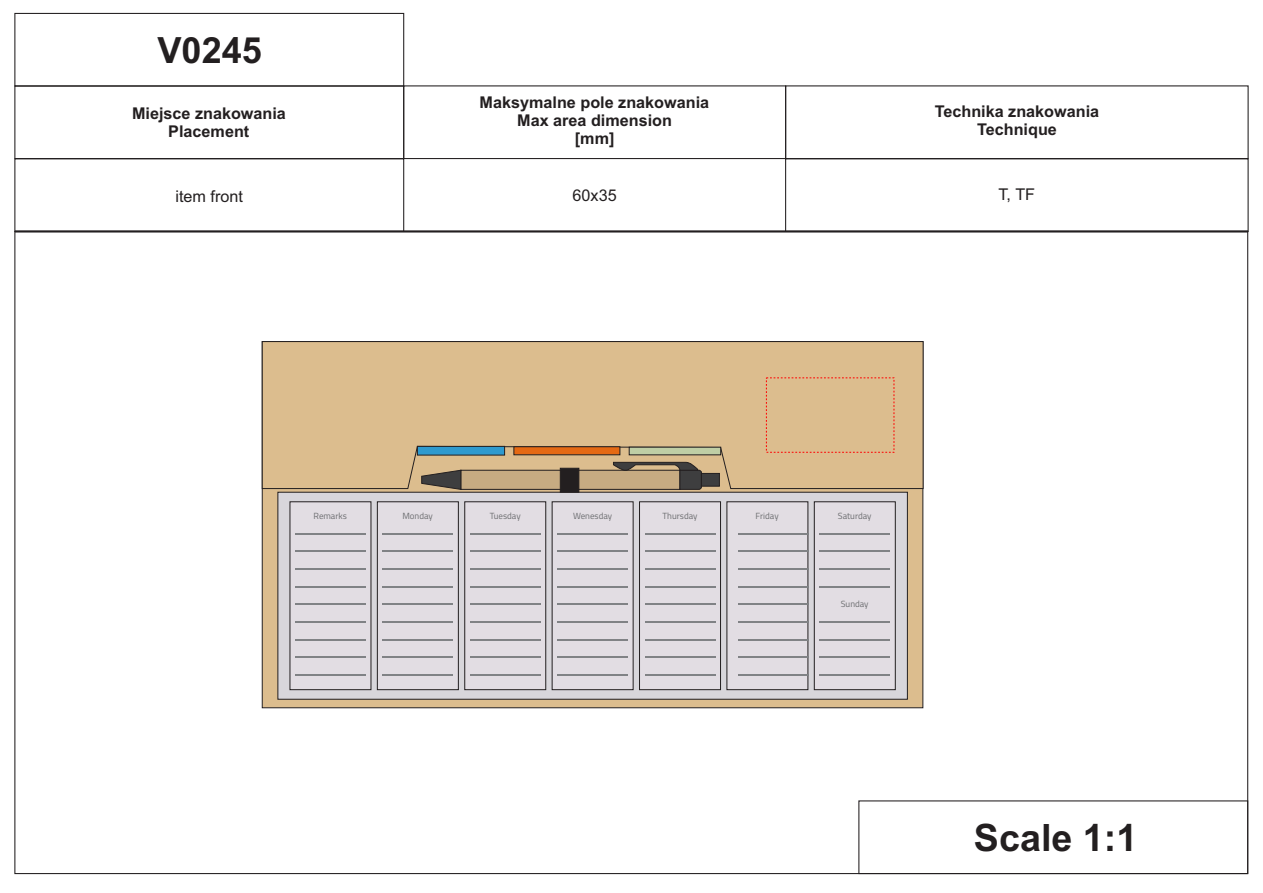
<style>
.page{position:relative;width:1263px;height:893px;background:#fff}
.page>*{position:absolute;margin:0;border:0;box-sizing:border-box;transform-origin:0 0}
.t1{font:700 37.72px "Arial";color:#231f20}
.t2{font:700 36.15px "Arial";color:#231f20}
.t3{font:700 16.2px/18.1px "Arial";color:#231f20;text-align:center}
.t4{font:16.2px "Arial";color:#231f20}
.t5{font:8.93px "Titillium";color:#6c6d70}
</style>
<div class="page">
<div style="left:403px;top:85px;width:383px;height:74px;border:1px solid #231f20"></div>
<div style="left:14px;top:158px;width:390px;height:74px;border:1px solid #231f20"></div>
<div style="left:785px;top:158px;width:463px;height:74px;border:1px solid #231f20"></div>
<div style="left:14px;top:13px;width:390px;height:74px;border:1px solid #231f20"></div>
<div style="left:858px;top:800px;width:390px;height:74px;border:1px solid #231f20"></div>
<hr style="left:15px;top:230px;width:1233px;height:3px;background:#231f20">
<svg style="left:262px;top:489px;width:661px;height:219px;fill:#dcbd8e"></svg>
<div style="left:262px;top:341px;width:661px;height:148px;background:#dcbd8e"></div>
<svg style="left:277px;top:492px;width:631px;height:208px;fill:#d8d6db"></svg>
<svg style="left:417px;top:446px;width:88px;height:9px"></svg>
<svg style="left:513px;top:446px;width:107px;height:9px"></svg>
<svg style="left:629px;top:447px;width:92px;height:8px"></svg>
<svg style="left:290px;top:501px;width:81px;height:189px"></svg>
<svg style="left:377px;top:501px;width:169px;height:189px"></svg>
<svg style="left:552px;top:501px;width:81px;height:189px"></svg>
<svg style="left:639px;top:501px;width:169px;height:189px"></svg>
<svg style="left:814px;top:501px;width:82px;height:189px"></svg>
<div style="left:701px;top:473px;width:19px;height:13px;background:#3e3e3f;border:1px solid #231f20"></div>
<svg style="left:421px;top:462px;width:281px;height:31px"></svg>
<hr style="left:295px;top:533px;width:71px;height:1px;background:#808285">
<hr style="left:295px;top:551px;width:71px;height:1px;background:#808285">
<hr style="left:295px;top:569px;width:71px;height:1px;background:#808285">
<hr style="left:295px;top:586px;width:71px;height:1px;background:#808285">
<hr style="left:295px;top:604px;width:71px;height:1px;background:#808285">
<hr style="left:295px;top:621px;width:71px;height:2px;background:#808285">
<hr style="left:295px;top:639px;width:71px;height:1px;background:#808285">
<hr style="left:295px;top:657px;width:71px;height:1px;background:#808285">
<hr style="left:295px;top:674px;width:71px;height:1px;background:#808285">
<hr style="left:383px;top:533px;width:70px;height:1px;background:#808285">
<hr style="left:383px;top:551px;width:70px;height:1px;background:#808285">
<hr style="left:383px;top:569px;width:70px;height:1px;background:#808285">
<hr style="left:383px;top:586px;width:70px;height:1px;background:#808285">
<hr style="left:383px;top:604px;width:70px;height:1px;background:#808285">
<hr style="left:383px;top:621px;width:70px;height:2px;background:#808285">
<hr style="left:383px;top:639px;width:70px;height:1px;background:#808285">
<hr style="left:383px;top:657px;width:70px;height:1px;background:#808285">
<hr style="left:383px;top:674px;width:70px;height:1px;background:#808285">
<hr style="left:470px;top:533px;width:70px;height:1px;background:#808285">
<hr style="left:470px;top:551px;width:70px;height:1px;background:#808285">
<hr style="left:470px;top:569px;width:70px;height:1px;background:#808285">
<hr style="left:470px;top:586px;width:70px;height:1px;background:#808285">
<hr style="left:470px;top:604px;width:70px;height:1px;background:#808285">
<hr style="left:470px;top:621px;width:70px;height:2px;background:#808285">
<hr style="left:470px;top:639px;width:70px;height:1px;background:#808285">
<hr style="left:470px;top:657px;width:70px;height:1px;background:#808285">
<hr style="left:470px;top:674px;width:70px;height:1px;background:#808285">
<hr style="left:557px;top:533px;width:71px;height:1px;background:#808285">
<hr style="left:557px;top:551px;width:71px;height:1px;background:#808285">
<hr style="left:557px;top:569px;width:71px;height:1px;background:#808285">
<hr style="left:557px;top:586px;width:71px;height:1px;background:#808285">
<hr style="left:557px;top:604px;width:71px;height:1px;background:#808285">
<hr style="left:557px;top:621px;width:71px;height:2px;background:#808285">
<hr style="left:557px;top:639px;width:71px;height:1px;background:#808285">
<hr style="left:557px;top:657px;width:71px;height:1px;background:#808285">
<hr style="left:557px;top:674px;width:71px;height:1px;background:#808285">
<hr style="left:645px;top:533px;width:70px;height:1px;background:#808285">
<hr style="left:645px;top:551px;width:70px;height:1px;background:#808285">
<hr style="left:645px;top:569px;width:70px;height:1px;background:#808285">
<hr style="left:645px;top:586px;width:70px;height:1px;background:#808285">
<hr style="left:645px;top:604px;width:70px;height:1px;background:#808285">
<hr style="left:645px;top:621px;width:70px;height:2px;background:#808285">
<hr style="left:645px;top:639px;width:70px;height:1px;background:#808285">
<hr style="left:645px;top:657px;width:70px;height:1px;background:#808285">
<hr style="left:645px;top:674px;width:70px;height:1px;background:#808285">
<hr style="left:738px;top:533px;width:70px;height:1px;background:#808285">
<hr style="left:738px;top:551px;width:70px;height:1px;background:#808285">
<hr style="left:738px;top:569px;width:70px;height:1px;background:#808285">
<hr style="left:738px;top:586px;width:70px;height:1px;background:#808285">
<hr style="left:738px;top:604px;width:70px;height:1px;background:#808285">
<hr style="left:738px;top:621px;width:70px;height:2px;background:#808285">
<hr style="left:738px;top:639px;width:70px;height:1px;background:#808285">
<hr style="left:738px;top:657px;width:70px;height:1px;background:#808285">
<hr style="left:738px;top:674px;width:70px;height:1px;background:#808285">
<hr style="left:820px;top:533px;width:70px;height:1px;background:#808285">
<hr style="left:820px;top:551px;width:70px;height:1px;background:#808285">
<hr style="left:820px;top:569px;width:70px;height:1px;background:#808285">
<hr style="left:820px;top:586px;width:70px;height:1px;background:#808285">
<hr style="left:820px;top:621px;width:70px;height:2px;background:#808285">
<hr style="left:820px;top:639px;width:70px;height:1px;background:#808285">
<hr style="left:820px;top:657px;width:70px;height:1px;background:#808285">
<hr style="left:820px;top:674px;width:70px;height:1px;background:#808285">
<h2 class="t2" style="left:157px;top:36px;width:106px">V0245</h2>
<p class="t3" style="left:132px;top:106px;width:155px">Miejsce znakowania<br>Placement</p>
<p class="t3" style="left:480px;top:95px;width:231px">Maksymalne pole znakowania<br>Max area dimension<br>[mm]</p>
<p class="t3" style="left:935px;top:104px;width:166px">Technika znakowania<br>Technique</p>
<p class="t4" style="left:175px;top:190px;width:69px">item front</p>
<p class="t4" style="left:573px;top:189px;width:46px">60x35</p>
<p class="t4" style="left:998px;top:188px;width:38px">T, TF</p>
<p class="t5" style="left:314px;top:513px;width:35px">Remarks</p>
<p class="t5" style="left:402px;top:513px;width:32px">Monday</p>
<p class="t5" style="left:490px;top:513px;width:32px">Tuesday</p>
<p class="t5" style="left:573px;top:513px;width:41px">Wenesday</p>
<p class="t5" style="left:663px;top:513px;width:36px">Thursday</p>
<p class="t5" style="left:756px;top:513px;width:25px">Friday</p>
<p class="t5" style="left:838px;top:513px;width:35px">Saturday</p>
<p class="t5" style="left:841px;top:600px;width:29px">Sunday</p>
<h1 class="t1" style="left:974px;top:823px;width:165px">Scale 1:1</h1>
</div>
